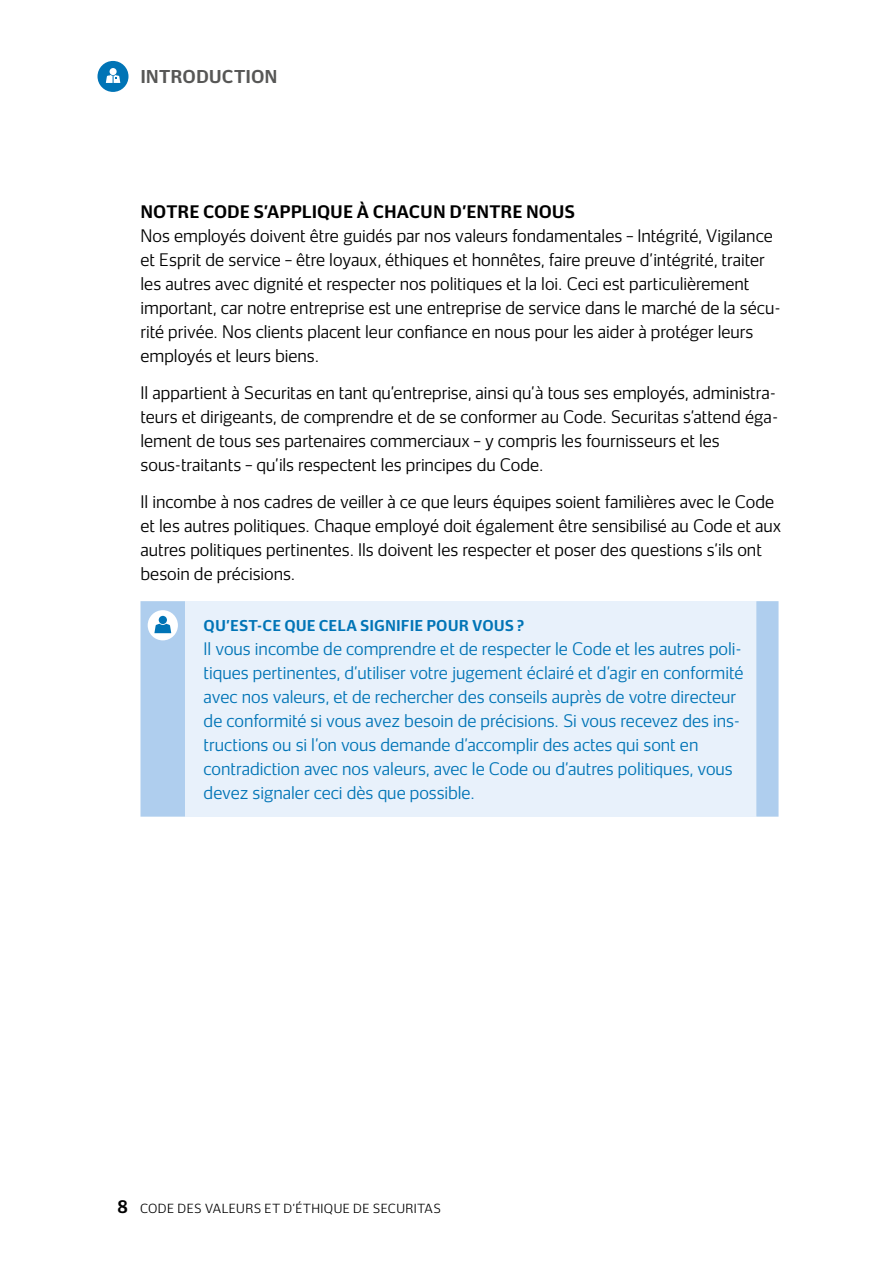
<style>
.page{position:relative;width:893px;height:1263px;background:#fff}
.page>*{position:absolute;margin:0;border:0;box-sizing:border-box;transform-origin:0 0}
.t1{font:700 16.95px "Securitas Sans";color:#575756}
.t2{font:300 16.5px/24px "Securitas Sans";color:#000}
.t3{font:300 16.5px/24px "Securitas Sans";color:#0074b6}
.t4{font:700 16.5px "Securitas Sans";color:#000}
.t5{font:700 14.25px "Securitas Sans";letter-spacing:.005em;color:#0074b6}
.t6{font:300 12px "Securitas Sans";letter-spacing:.035em;color:#000}
.s1{font-weight:700;font-size:16.5px}
</style>
<div class="page">
<div style="left:140px;top:601px;width:638px;height:216px;background:#afceee"></div>
<div style="left:186px;top:601px;width:570px;height:216px;background:#e8f1fb"></div>
<div style="left:148px;top:610px;width:30px;height:30px;background:#fff;border-radius:50%"></div>
<div style="left:159px;top:616px;width:8px;height:8px;background:#0074b6;border-radius:50%"></div>
<svg style="left:154px;top:624px;width:17px;height:9px"></svg>
<div style="left:98px;top:61px;width:30px;height:31px;background:#0074b6;border-radius:50%"></div>
<div style="left:110px;top:68px;width:7px;height:7px;background:#fff;border-radius:50%"></div>
<svg style="left:106px;top:74px;width:14px;height:9px"></svg>
<p class="t1" style="left:140px;top:62px;width:139px">INTRODUCTION</p>
<p class="t4" style="left:140px;top:198px;width:436px">NOTRE CODE S’APPLIQUE À CHACUN D’ENTRE NOUS</p>
<p class="t2" style="left:140px;top:222px;width:642px">Nos employés doivent être guidés par nos valeurs fondamentales – Intégrité, Vigilance et Esprit de service – être loyaux, éthiques et honnêtes, faire preuve d’intégrité, traiter les autres avec dignité et respecter nos politiques et la loi. Ceci est particulièrement important, car notre entreprise est une entreprise de service dans le marché de la sécu&shy;rité privée. Nos clients placent leur confiance en nous pour les aider à protéger leurs employés et leurs biens.</p>
<p class="t2" style="left:140px;top:379px;width:639px">Il appartient à Securitas en tant qu’entreprise, ainsi qu’à tous ses employés, administra&shy;teurs et dirigeants, de comprendre et de se conformer au Code. Securitas s’attend éga&shy;lement de tous ses partenaires commerciaux – y compris les fournisseurs et les sous-traitants – qu’ils respectent les principes du Code.</p>
<p class="t2" style="left:140px;top:488px;width:642px">Il incombe à nos cadres de veiller à ce que leurs équipes soient familières avec le Code et les autres politiques. Chaque employé doit également être sensibilisé au Code et aux autres politiques pertinentes. Ils doivent les respecter et poser des questions s’ils ont besoin de précisions.</p>
<p class="t5" style="left:204px;top:613px;width:322px">QU’EST-CE QUE CELA SIGNIFIE POUR VOUS ?</p>
<p class="t3" style="left:204px;top:634px;width:541px">Il vous incombe de comprendre et de respecter le Code et les autres poli&shy;tiques pertinentes, d’utiliser votre jugement éclairé et d’agir en conformité avec nos valeurs, et de rechercher des conseils auprès de votre directeur de conformité si vous avez besoin de précisions. Si vous recevez des ins&shy;tructions ou si l’on vous demande d’accomplir des actes qui sont en contradiction avec nos valeurs, avec le Code ou d’autres politiques, vous devez signaler ceci dès que possible.</p>
<p class="t6" style="left:118px;top:1198px;width:325px"><span class="s1">8</span> CODE DES VALEURS ET D’ÉTHIQUE DE SECURITAS</p>
</div>
